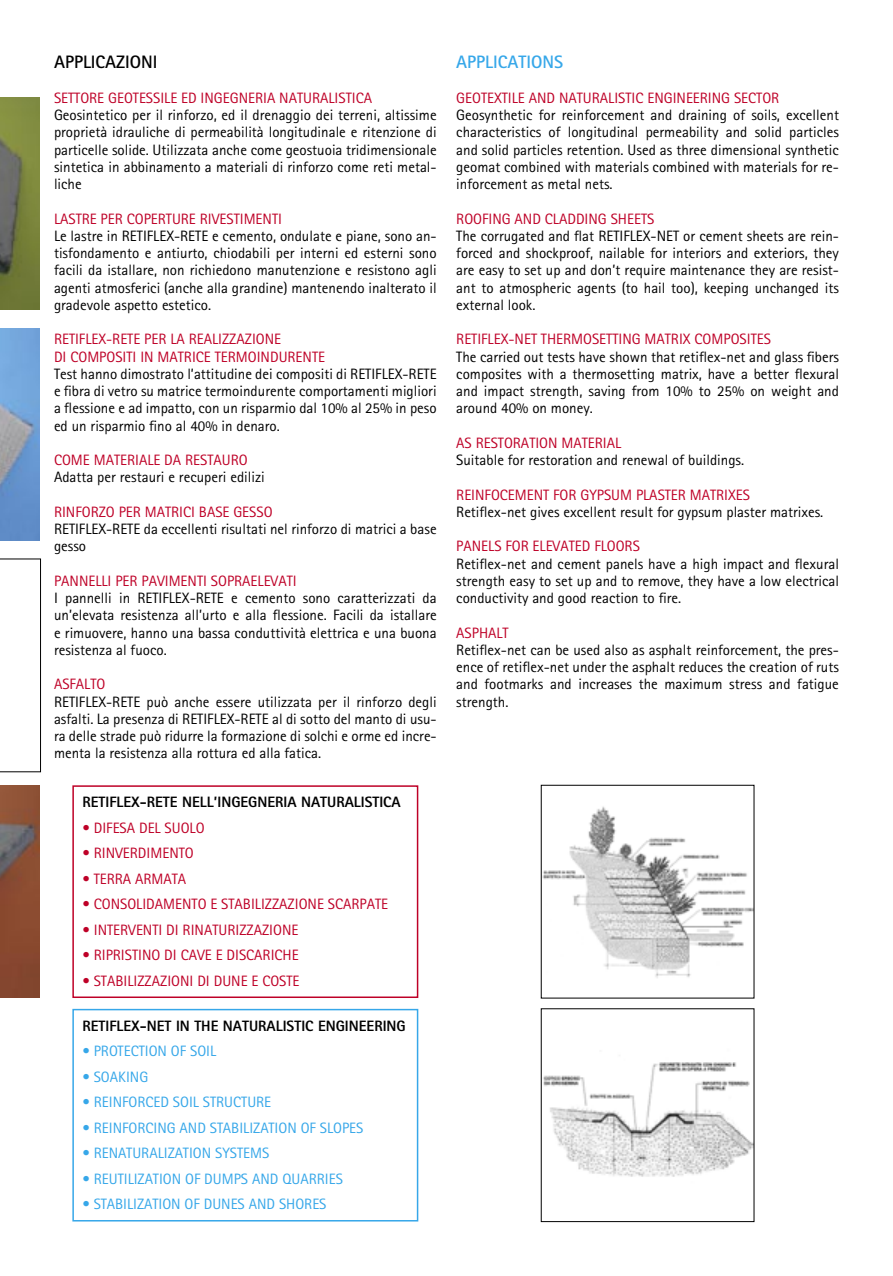
<style>
.page{position:relative;width:893px;height:1276px;background:#fff}
.page>*{position:absolute;margin:0;border:0;box-sizing:border-box;transform-origin:0 0}
.t1{font:700 18px "Rotis Sans Serif";color:#000}
.t2{font:700 18px "Rotis Sans Serif";color:#36a7e9}
.t3{font:15px/17.2px "Rotis Sans Serif";color:#000;text-align:justify}
.t4{font:15px "Rotis Sans Serif";color:#be0027}
.t5{font:15px "Rotis Sans Serif";color:#36a7e9}
.t6{font:800 15px "Rotis Sans Serif";color:#000}
</style>
<div class="page">
<img style="left:0;top:785px;width:40px;height:212px">
<img style="left:543px;top:1062px;width:209px;height:115px">
<div style="left:72px;top:785px;width:346px;height:213px;border:2px solid #be0027"></div>
<div style="left:72px;top:1009px;width:346px;height:212px;border:2px solid #36a7e9"></div>
<svg style="left:0;top:558px;width:41px;height:214px"></svg>
<img style="left:543px;top:806px;width:209px;height:172px">
<img style="left:0;top:97px;width:40px;height:213px">
<img style="left:0;top:328px;width:40px;height:212px">
<p class="t1" style="left:54px;top:51px;width:105px">APPLICAZIONI</p>
<p class="t4" style="left:54px;top:89px;width:320px">SETTORE GEOTESSILE ED INGEGNERIA NATURALISTICA</p>
<p class="t3" style="left:54px;top:106px;width:384px">Geosintetico per il rinforzo, ed il drenaggio dei terreni, altissime proprietà idrauliche di permeabilità longitudinale e ritenzione di particelle solide. Utilizzata anche come geostuoia tridimensionale sintetica in abbinamento a materiali di rinforzo come reti metal&shy;liche</p>
<p class="t4" style="left:54px;top:210px;width:229px">LASTRE PER COPERTURE RIVESTIMENTI</p>
<p class="t3" style="left:54px;top:227px;width:384px">Le lastre in RETIFLEX-RETE e cemento, ondulate e piane, sono an&shy;tisfondamento e antiurto, chiodabili per interni ed esterni sono facili da istallare, non richiedono manutenzione e resistono agli agenti atmosferici (anche alla grandine) mantenendo inalterato il gradevole aspetto estetico.</p>
<p class="t4" style="left:54px;top:330px;width:229px">RETIFLEX-RETE PER LA REALIZZAZIONE</p>
<p class="t4" style="left:54px;top:348px;width:273px">DI COMPOSITI IN MATRICE TERMOINDURENTE</p>
<p class="t3" style="left:54px;top:365px;width:384px">Test hanno dimostrato l’attitudine dei compositi di RETIFLEX-RETE e fibra di vetro su matrice termoindurente comportamenti migliori a flessione e ad impatto, con un risparmio dal 10% al 25% in peso ed un risparmio fino al 40% in denaro.</p>
<p class="t4" style="left:54px;top:451px;width:195px">COME MATERIALE DA RESTAURO</p>
<p class="t3" style="left:54px;top:468px;width:212px">Adatta per restauri e recuperi edilizi</p>
<p class="t4" style="left:54px;top:503px;width:220px">RINFORZO PER MATRICI BASE GESSO</p>
<p class="t3" style="left:54px;top:520px;width:384px">RETIFLEX-RETE da eccellenti risultati nel rinforzo di matrici a base gesso</p>
<p class="t4" style="left:54px;top:572px;width:244px">PANNELLI PER PAVIMENTI SOPRAELEVATI</p>
<p class="t3" style="left:54px;top:589px;width:384px">I pannelli in RETIFLEX-RETE e cemento sono caratterizzati da un’elevata resistenza all’urto e alla flessione. Facili da istallare e rimuovere, hanno una bassa conduttività elettrica e una buona resistenza al fuoco.</p>
<p class="t4" style="left:54px;top:675px;width:53px">ASFALTO</p>
<p class="t3" style="left:54px;top:693px;width:384px">RETIFLEX-RETE può anche essere utilizzata per il rinforzo degli asfalti. La presenza di RETIFLEX-RETE al di sotto del manto di usu&shy;ra delle strade può ridurre la formazione di solchi e orme ed incre&shy;menta la resistenza alla rottura ed alla fatica.</p>
<p class="t6" style="left:82px;top:792px;width:320px">RETIFLEX-RETE NELL’INGEGNERIA NATURALISTICA</p>
<p class="t4" style="left:82px;top:818px;width:124px">• DIFESA DEL SUOLO</p>
<p class="t4" style="left:82px;top:844px;width:113px">• RINVERDIMENTO</p>
<p class="t4" style="left:82px;top:869px;width:105px">• TERRA ARMATA</p>
<p class="t4" style="left:82px;top:895px;width:307px">• CONSOLIDAMENTO E STABILIZZAZIONE SCARPATE</p>
<p class="t4" style="left:82px;top:920px;width:218px">• INTERVENTI DI RINATURIZZAZIONE</p>
<p class="t4" style="left:82px;top:946px;width:218px">• RIPRISTINO DI CAVE E DISCARICHE</p>
<p class="t4" style="left:82px;top:971px;width:219px">• STABILIZZAZIONI DI DUNE E COSTE</p>
<p class="t6" style="left:82px;top:1016px;width:325px">RETIFLEX-NET IN THE NATURALISTIC ENGINEERING</p>
<p class="t5" style="left:82px;top:1042px;width:135px">• PROTECTION OF SOIL</p>
<p class="t5" style="left:82px;top:1067px;width:67px">• SOAKING</p>
<p class="t5" style="left:82px;top:1093px;width:190px">• REINFORCED SOIL STRUCTURE</p>
<p class="t5" style="left:82px;top:1118px;width:283px">• REINFORCING AND STABILIZATION OF SLOPES</p>
<p class="t5" style="left:82px;top:1144px;width:188px">• RENATURALIZATION SYSTEMS</p>
<p class="t5" style="left:82px;top:1169px;width:262px">• REUTILIZATION OF DUMPS AND QUARRIES</p>
<p class="t5" style="left:82px;top:1195px;width:246px">• STABILIZATION OF DUNES AND SHORES</p>
<p class="t2" style="left:456px;top:51px;width:108px">APPLICATIONS</p>
<p class="t4" style="left:456px;top:89px;width:325px">GEOTEXTILE AND NATURALISTIC ENGINEERING SECTOR</p>
<p class="t3" style="left:456px;top:106px;width:384px">Geosynthetic for reinforcement and draining of soils, excellent characteristics of longitudinal permeability and solid particles and solid particles retention. Used as three dimensional synthetic geomat combined with materials combined with materials for re&shy;inforcement as metal nets.</p>
<p class="t4" style="left:456px;top:210px;width:200px">ROOFING AND CLADDING SHEETS</p>
<p class="t3" style="left:456px;top:227px;width:384px">The corrugated and flat RETIFLEX-NET or cement sheets are rein&shy;forced and shockproof, nailable for interiors and exteriors, they are easy to set up and don’t require maintenance they are resist&shy;ant to atmospheric agents (to hail too), keeping unchanged its external look.</p>
<p class="t4" style="left:456px;top:330px;width:316px">RETIFLEX-NET THERMOSETTING MATRIX COMPOSITES</p>
<p class="t3" style="left:456px;top:348px;width:384px">The carried out tests have shown that retiflex-net and glass fibers composites with a thermosetting matrix, have a better flexural and impact strength, saving from 10% to 25% on weight and around 40% on money.</p>
<p class="t4" style="left:456px;top:434px;width:166px">AS RESTORATION MATERIAL</p>
<p class="t3" style="left:456px;top:451px;width:289px">Suitable for restoration and renewal of buildings.</p>
<p class="t4" style="left:456px;top:486px;width:295px">REINFOCEMENT FOR GYPSUM PLASTER MATRIXES</p>
<p class="t3" style="left:456px;top:503px;width:369px">Retiflex-net gives excellent result for gypsum plaster matrixes.</p>
<p class="t4" style="left:456px;top:537px;width:185px">PANELS FOR ELEVATED FLOORS</p>
<p class="t3" style="left:456px;top:555px;width:384px">Retiflex-net and cement panels have a high impact and flexural strength easy to set up and to remove, they have a low electrical conductivity and good reaction to fire.</p>
<p class="t4" style="left:456px;top:624px;width:54px">ASPHALT</p>
<p class="t3" style="left:456px;top:641px;width:384px">Retiflex-net can be used also as asphalt reinforcement, the pres&shy;ence of retiflex-net under the asphalt reduces the creation of ruts and footmarks and increases the maximum stress and fatigue strength.</p>
</div>
